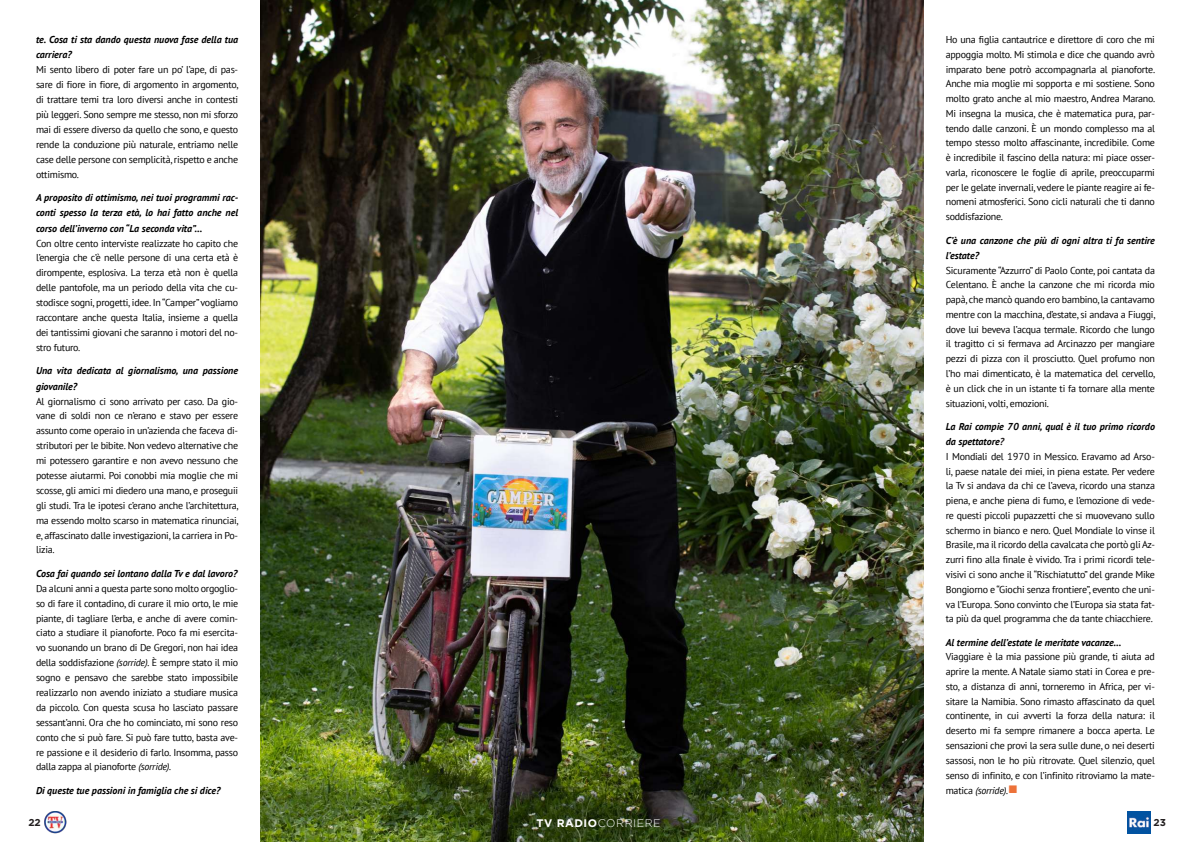
<style>
.page{position:relative;width:1191px;height:842px;background:#fff}
.page>*{position:absolute;margin:0;border:0;box-sizing:border-box;transform-origin:0 0}
.t1{font:300 11px "Gotham";letter-spacing:.05em;color:#fff}
.t2{font:10px/14.8px "PT Sans";letter-spacing:-.025em;color:#000;text-align:justify}
.t3{font:italic 700 10px/15.4px "PT Sans";color:#000}
.t4{font:700 10px "Gotham";color:#231f20}
.s1{font-style:italic}
.s2{font-weight:700;font-style:italic}
.s3{font-weight:700;font-style:italic;color:#231f20}
.s4{color:#ed7239}
.s5{font-weight:700}
</style>
<div class="page">
<img style="left:44px;top:811px;width:22px;height:23px">
<img style="left:1127px;top:811px;width:23px;height:23px">
<img style="left:261px;top:0;width:662px;height:842px">
<p class="t3" style="left:36px;top:32px;width:204px">te. Cosa ti sta dando questa nuova fase della tua carriera?</p>
<p class="t2" style="left:36px;top:62px;width:204px">Mi sento libero di poter fare un po’ l’ape, di pas&shy;sare di fiore in fiore, di argomento in argomento, di trattare temi tra loro diversi anche in contesti più leggeri. Sono sempre me stesso, non mi sforzo mai di essere diverso da quello che sono, e questo rende la conduzione più naturale, entriamo nelle case delle persone con semplicità, rispetto e anche ottimismo.</p>
<p class="t3" style="left:36px;top:189px;width:204px;text-align:justify">A proposito di ottimismo, nei tuoi programmi rac&shy;conti spesso la terza età, lo hai fatto anche nel corso dell’inverno con “La seconda vita”…</p>
<p class="t2" style="left:36px;top:235px;width:204px">Con oltre cento interviste realizzate ho capito che l’energia che c’è nelle persone di una certa età è dirompente, esplosiva. La terza età non è quella delle pantofole, ma un periodo della vita che cu&shy;stodisce sogni, progetti, idee. In “Camper” vogliamo raccontare anche questa Italia, insieme a quella dei tantissimi giovani che saranno i motori del no&shy;stro futuro.</p>
<p class="t3" style="left:36px;top:363px;width:204px">Una vita dedicata al giornalismo, una passione giovanile?</p>
<p class="t2" style="left:36px;top:393px;width:204px">Al giornalismo ci sono arrivato per caso. Da gio&shy;vane di soldi non ce n’erano e stavo per essere assunto come operaio in un’azienda che faceva di&shy;stributori per le bibite. Non vedevo alternative che mi potessero garantire e non avevo nessuno che potesse aiutarmi. Poi conobbi mia moglie che mi scosse, gli amici mi diedero una mano, e proseguii gli studi. Tra le ipotesi c’erano anche l’architettura, ma essendo molto scarso in matematica rinunciai, e, affascinato dalle investigazioni, la carriera in Po&shy;lizia.</p>
<p class="t3" style="left:36px;top:565px;width:203px">Cosa fai quando sei lontano dalla Tv e dal lavoro?</p>
<p class="t2" style="left:36px;top:580px;width:204px">Da alcuni anni a questa parte sono molto orgoglio&shy;so di fare il contadino, di curare il mio orto, le mie piante, di tagliare l’erba, e anche di avere comin&shy;ciato a studiare il pianoforte. Poco fa mi esercita&shy;vo suonando un brano di De Gregori, non hai idea della soddisfazione <span class="s1">(sorride).</span> È sempre stato il mio sogno e pensavo che sarebbe stato impossibile realizzarlo non avendo iniziato a studiare musica da piccolo. Con questa scusa ho lasciato passare sessant’anni. Ora che ho cominciato, mi sono reso conto che si può fare. Si può fare tutto, basta ave&shy;re passione e il desiderio di farlo. Insomma, passo dalla zappa al pianoforte <span class="s1">(sorride).</span></p>
<p class="t3" style="left:36px;top:782px;width:186px">Di queste tue passioni in famiglia che si dice?</p>
<p class="t2" style="left:945px;top:32px;width:211px">Ho una figlia cantautrice e direttore di coro che mi appoggia molto. Mi stimola e dice che quando avrò imparato bene potrò accompagnarla al pianoforte.<br>Anche mia moglie mi sopporta e mi sostiene. Sono molto grato anche al mio maestro, Andrea Marano.<br>Mi insegna la musica, che è matematica pura, par&shy;tendo dalle canzoni. È un mondo complesso ma al tempo stesso molto affascinante, incredibile. Come è incredibile il fascino della natura: mi piace osser&shy;varla, riconoscere le foglie di aprile, preoccuparmi per le gelate invernali, vedere le piante reagire ai fe&shy;nomeni atmosferici. Sono cicli naturali che ti danno soddisfazione.</p>
<p class="t3" style="left:945px;top:232px;width:211px">C’è una canzone che più di ogni altra ti fa sentire l’estate?</p>
<p class="t2" style="left:945px;top:262px;width:211px">Sicuramente “Azzurro” di Paolo Conte, poi cantata da Celentano. È anche la canzone che mi ricorda mio papà, che mancò quando ero bambino, la cantavamo mentre con la macchina, d’estate, si andava a Fiuggi, dove lui beveva l’acqua termale. Ricordo che lungo il tragitto ci si fermava ad Arcinazzo per mangiare pezzi di pizza con il prosciutto. Quel profumo non l’ho mai dimenticato, è la matematica del cervello, è un click che in un istante ti fa tornare alla mente situazioni, volti, emozioni.</p>
<p class="t2" style="left:945px;top:419px;width:211px;text-align:left"><span class="s2">La Rai compie 70 anni, qual è il tuo primo ricordo da spettatore</span><span class="s3">?<br></span>I Mondiali del 1970 in Messico. Eravamo ad Arso&shy;li, paese natale dei miei, in piena estate. Per vedere la Tv si andava da chi ce l’aveva, ricordo una stanza piena, e anche piena di fumo, e l’emozione di vede&shy;re questi piccoli pupazzetti che si muovevano sullo schermo in bianco e nero. Quel Mondiale lo vinse il Brasile, ma il ricordo della cavalcata che portò gli Az&shy;zurri fino alla finale è vivido. Tra i primi ricordi tele&shy;visivi ci sono anche il “Rischiatutto” del grande Mike Bongiorno e “Giochi senza frontiere”, evento che uni&shy;va l’Europa. Sono convinto che l’Europa sia stata fat&shy;ta più da quel programma che da tante chiacchiere.</p>
<p class="t3" style="left:945px;top:634px;width:177px">Al termine dell’estate le meritate vacanze…</p>
<p class="t2" style="left:945px;top:649px;width:211px">Viaggiare è la mia passione più grande, ti aiuta ad aprire la mente. A Natale siamo stati in Corea e pre&shy;sto, a distanza di anni, torneremo in Africa, per vi&shy;sitare la Namibia. Sono rimasto affascinato da quel continente, in cui avverti la forza della natura: il deserto mi fa sempre rimanere a bocca aperta. Le sensazioni che provi la sera sulle dune, o nei deserti sassosi, non le ho più ritrovate. Quel silenzio, quel senso di infinito, e con l’infinito ritroviamo la mate&shy;matica <span class="s1">(sorride).</span><span class="s4">■</span></p>
<p class="t4" style="left:28px;top:816px;width:14px">22</p>
<p class="t4" style="left:1153px;top:816px;width:14px">23</p>
<p class="t1" style="left:536px;top:817px;width:126px"><span class="s5">TV RADIO</span>CORRIERE</p>
</div>
